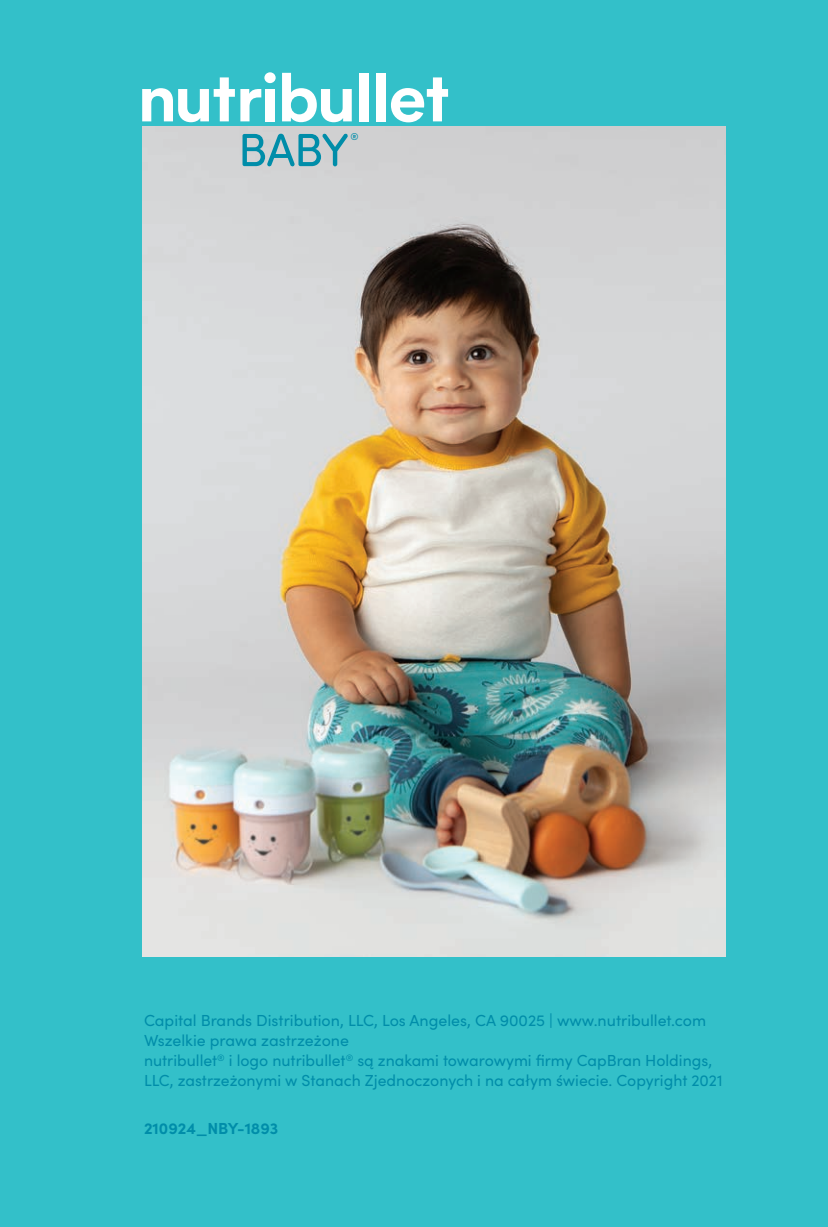
<style>
.page{position:relative;width:828px;height:1227px;background:#33c0c9}
.page>*{position:absolute;margin:0;border:0;box-sizing:border-box;transform-origin:0 0}
.t1{font:16px/20px "Sofia Pro";color:#008da9}
.t2{font:700 16px "Sofia Pro";color:#008da9}
.t3{font:700 10px "Sofia Pro";color:#008da9}
</style>
<div class="page">
<img style="left:142px;top:127px;width:584px;height:829px">
<div style="left:266px;top:89px;width:9px;height:32px;background:#fff"></div>
<svg style="left:282px;top:73px;width:70px;height:49px"></svg>
<div style="left:360px;top:73px;width:9px;height:48px;background:#fff"></div>
<div style="left:376px;top:73px;width:10px;height:48px;background:#fff"></div>
<svg style="left:142px;top:77px;width:119px;height:45px"></svg>
<div style="left:264px;top:72px;width:12px;height:11px;background:#fff;border-radius:50%"></div>
<svg style="left:391px;top:77px;width:57px;height:45px"></svg>
<svg style="left:243px;top:133px;width:105px;height:34px;background:#81b7c2"></svg>
<p class="t3" style="left:350px;top:129px;width:10px">®</p>
<p class="t1" style="left:144px;top:1009px;width:564px">Capital Brands Distribution, LLC, Los Angeles, CA 90025 | www.nutribullet.com<br>Wszelkie prawa zastrzeżone</p>
<p class="t1" style="left:144px;top:1049px;width:580px">nutribullet<sup>®</sup> i logo nutribullet<sup>®</sup> są znakami towarowymi firmy CapBran Holdings,<br>LLC, zastrzeżonymi w Stanach Zjednoczonych i na całym świecie. Copyright 2021</p>
<p class="t2" style="left:144px;top:1116px;width:136px">210924_NBY-1893</p>
</div>
